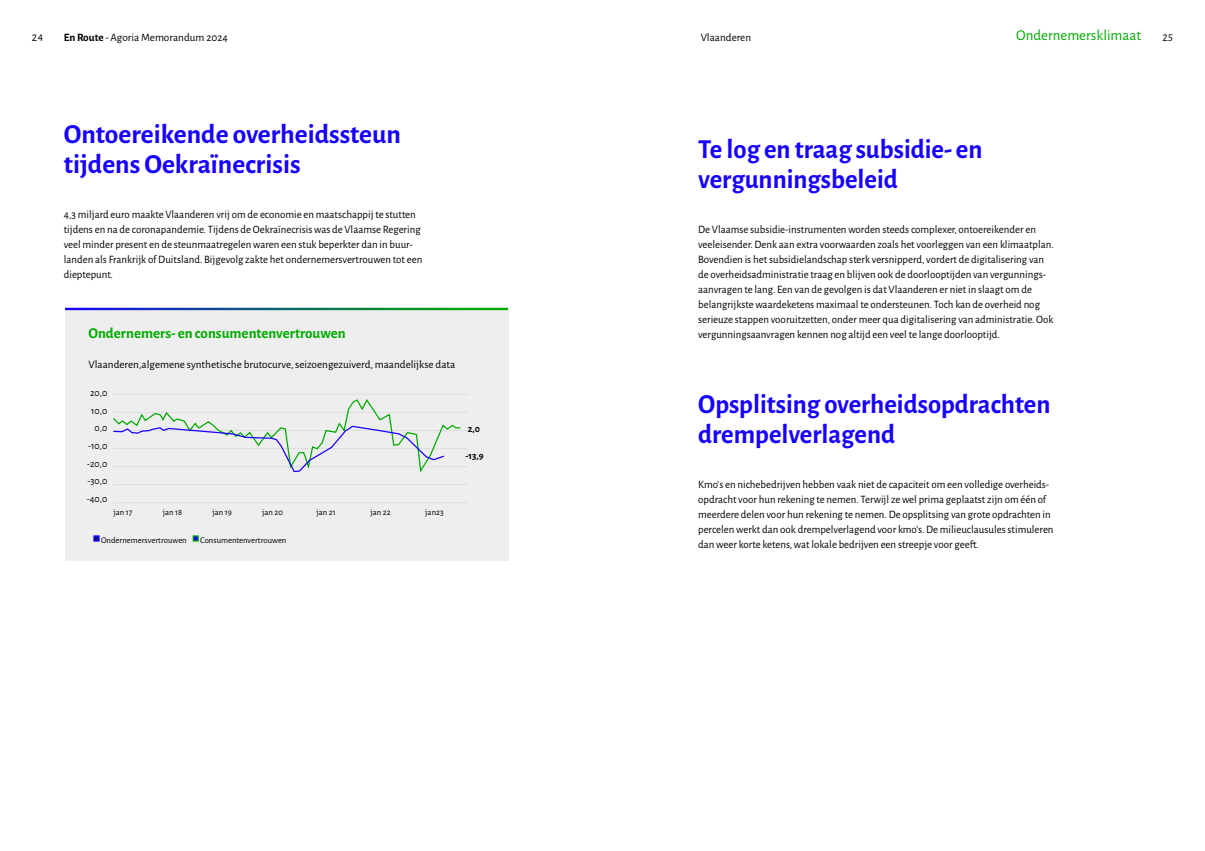
<style>
.page{position:relative;width:1205px;height:851px;background:#fff}
.page>*{position:absolute;margin:0;border:0;box-sizing:border-box;transform-origin:0 0}
.t1{font:700 27.5px/30px "Alegreya Sans";color:#1700ff}
.t2{font:700 15px "Alegreya Sans";color:#00ab00}
.t3{font:15px "Alegreya Sans";color:#00ab00}
.t4{font:11.25px/15px "Alegreya Sans";color:#000}
.t5{font:10px/17.6px "Alegreya Sans";color:#000;text-align:right}
.t6{font:700 10px "Alegreya Sans";color:#000}
.t7{font:8.75px "Alegreya Sans";color:#000}
.s1{font-weight:700}
</style>
<div class="page">
<div style="left:65px;top:310px;width:443px;height:250px;background:#eee"></div>
<hr style="left:113px;top:394px;width:355px;height:1px;background:#dedede">
<hr style="left:113px;top:412px;width:355px;height:1px;background:#dedede">
<hr style="left:113px;top:430px;width:355px;height:1px;background:#dedede">
<hr style="left:113px;top:448px;width:355px;height:1px;background:#dedede">
<hr style="left:113px;top:466px;width:355px;height:1px;background:#dedede">
<hr style="left:113px;top:484px;width:355px;height:1px;background:#dedede">
<hr style="left:113px;top:502px;width:355px;height:1px;background:#dedede">
<svg style="left:113px;top:399px;width:348px;height:74px"></svg>
<svg style="left:93px;top:535px;width:7px;height:6px"></svg>
<svg style="left:193px;top:535px;width:6px;height:6px"></svg>
<p class="t4" style="left:32px;top:29px;width:13px">24</p>
<p class="t4" style="left:64px;top:29px;width:166px"><span class="s1">En Route</span> - Agoria Memorandum 2024</p>
<p class="t4" style="left:701px;top:29px;width:52px">Vlaanderen</p>
<h2 class="t3" style="left:1016px;top:25px;width:126px">Ondernemersklimaat</h2>
<p class="t4" style="left:1162px;top:29px;width:12px">25</p>
<h1 class="t1" style="left:64px;top:117px;width:339px">Ontoereikende overheidssteun tijdens Oekraïnecrisis</h1>
<p class="t4" style="left:64px;top:206px;width:360px">4,3 miljard euro maakte Vlaanderen vrij om de economie en maatschappij te stutten tijdens en na de coronapandemie. Tijdens de Oekraïnecrisis was de Vlaamse Regering veel minder present en de steunmaatregelen waren een stuk beperkter dan in buur&shy;landen als Frankrijk of Duitsland. Bijgevolg zakte het ondernemersvertrouwen tot een dieptepunt.</p>
<h2 class="t2" style="left:88px;top:322px;width:259px">Ondernemers- en consumentenvertrouwen</h2>
<p class="t4" style="left:88px;top:356px;width:368px">Vlaanderen,algemene synthetische brutocurve, seizoengezuiverd, maandelijkse data</p>
<p class="t5" style="left:87px;top:383px;width:22px">20,0<br>10,0<br>0,0 -10,0 -20,0 -30,0 -40,0</p>
<p class="t7" style="left:113px;top:506px;width:20px">jan 17</p>
<p class="t7" style="left:163px;top:506px;width:21px">jan 18</p>
<p class="t7" style="left:212px;top:506px;width:21px">jan 19</p>
<p class="t7" style="left:262px;top:506px;width:22px">jan 20</p>
<p class="t7" style="left:316px;top:506px;width:21px">jan 21</p>
<p class="t7" style="left:370px;top:506px;width:22px">jan 22</p>
<p class="t7" style="left:425px;top:506px;width:20px">jan23</p>
<p class="t7" style="left:101px;top:534px;width:87px">Ondernemersvertrouwen</p>
<p class="t7" style="left:200px;top:534px;width:88px">Consumentenvertrouwen</p>
<p class="t6" style="left:468px;top:421px;width:14px">2,0</p>
<p class="t6" style="left:465px;top:448px;width:20px">-13,9</p>
<h1 class="t1" style="left:698px;top:132px;width:286px">Te log en traag subsidie- en vergunningsbeleid</h1>
<p class="t4" style="left:698px;top:221px;width:357px">De Vlaamse subsidie-instrumenten worden steeds complexer, ontoereikender en veeleisender. Denk aan extra voorwaarden zoals het voorleggen van een klimaatplan.<br>Bovendien is het subsidielandschap sterk versnipperd, vordert de digitalisering van de overheidsadministratie traag en blijven ook de doorlooptijden van vergunnings&shy;aanvragen te lang. Een van de gevolgen is dat Vlaanderen er niet in slaagt om de belangrijkste waardeketens maximaal te ondersteunen. Toch kan de overheid nog serieuze stappen vooruitzetten, onder meer qua digitalisering van administratie. Ook vergunningsaanvragen kennen nog altijd een veel te lange doorlooptijd.</p>
<h1 class="t1" style="left:698px;top:387px;width:354px">Opsplitsing overheidsopdrachten drempelverlagend</h1>
<p class="t4" style="left:698px;top:476px;width:357px">Kmo’s en nichebedrijven hebben vaak niet de capaciteit om een volledige overheids&shy;opdracht voor hun rekening te nemen. Terwijl ze wel prima geplaatst zijn om één of meerdere delen voor hun rekening te nemen. De opsplitsing van grote opdrachten in percelen werkt dan ook drempelverlagend voor kmo’s. De milieuclausules stimuleren dan weer korte ketens, wat lokale bedrijven een streepje voor geeft.</p>
</div>
